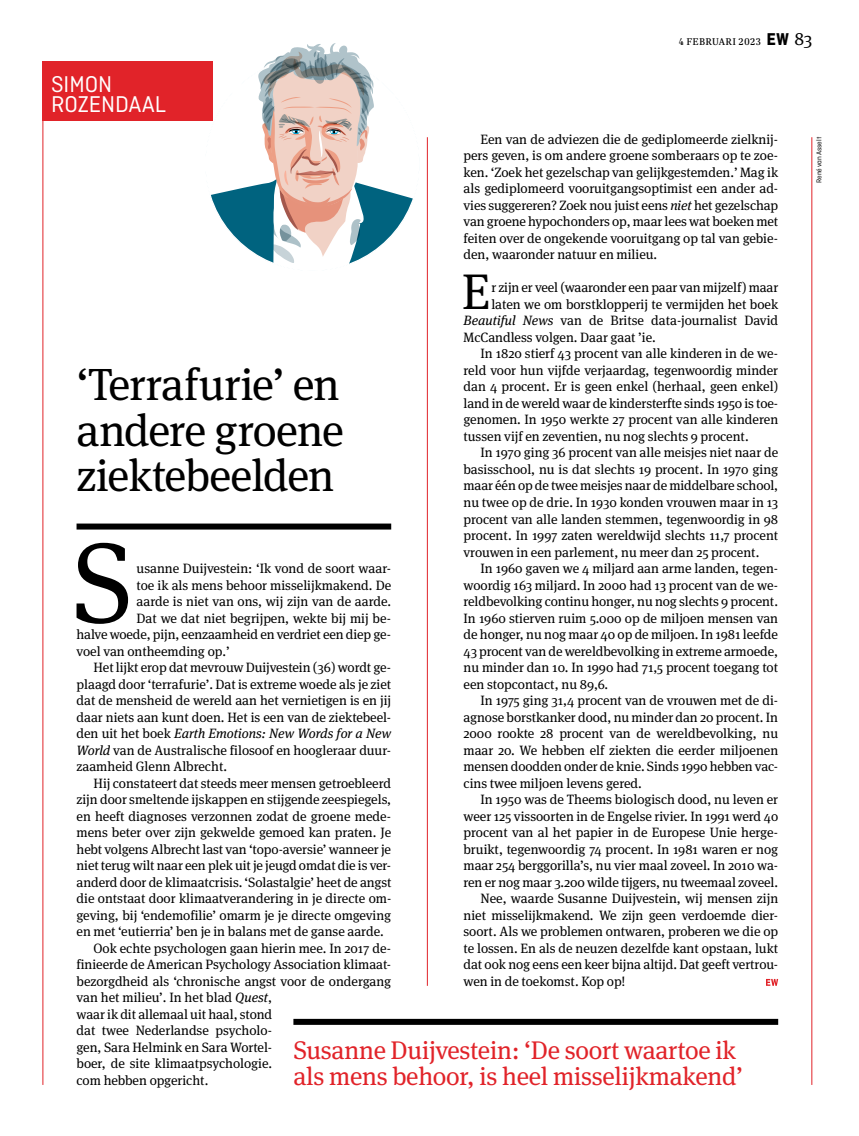
<style>
.page{position:relative;width:859px;height:1136px;background:#fff}
.page>*{position:absolute;margin:0;border:0;box-sizing:border-box;transform-origin:0 0}
.t1{font:113.85px "Meta Serif";color:#000}
.t2{font:49.95px "Meta Serif";color:#000}
.t3{font:45px/45px "Meta Serif";letter-spacing:-.02em;color:#000;text-align:justify}
.t4{font:25.5px/25.5px "Meta Serif";letter-spacing:-.01em;color:#e12329}
.t5{font:24px/20.1px "Ciutadella";color:#fff}
.t6{font:13.5px/16.5px "Meta Serif";color:#000;text-align:justify}
.t7{font:italic 13.5px "Meta Serif";color:#000}
.t8{font:10.5px "Trola";letter-spacing:.03em;color:#000}
.t9{font:7.5px "Ciutadella";letter-spacing:-.01em;color:#000}
.s1{font-family:"Ciutadella";font-weight:700;font-size:18px}
.s2{font-family:"Meta Serif";font-size:18px}
.s3{font-style:italic}
.s4{font-style:normal}
</style>
<div class="page">
<div style="left:77px;top:523px;width:314px;height:6px;background:#000"></div>
<div style="left:293px;top:1018px;width:485px;height:6px;background:#000"></div>
<svg style="left:766px;top:978px;width:12px;height:7px"></svg>
<hr style="left:43px;top:61px;width:1px;height:1023px;background:#e12329">
<hr style="left:427px;top:137px;width:1px;height:848px;background:#e12329">
<hr style="left:811px;top:137px;width:1px;height:947px;background:#e12329">
<svg style="left:211px;top:43px;width:202px;height:221px"></svg>
<div style="left:43px;top:61px;width:170px;height:60px;background:#e12329"></div>
<h3 class="t5" style="left:51px;top:74px;width:116px">SIMON<br>ROZENDAAL</h3>
<p class="t8" style="left:679px;top:35px;width:135px">4 FEBRUARI 2023 <span class="s1">EW</span> <span class="s2">83</span></p>
<p class="t6" style="left:463px;top:131px;width:316px;text-indent:17px">Een van de adviezen die de gediplomeerde zielknij&shy;pers geven, is om andere groene somberaars op te zoe&shy;ken. ‘Zoek het gezelschap van gelijkgestemden.’ Mag ik als gediplomeerd vooruitgangsoptimist een ander ad&shy;vies suggereren? Zoek nou juist eens <span class="s3">niet</span> het gezelschap van groene hypochonders op, maar lees wat boeken met feiten over de ongekende vooruitgang op tal van gebie&shy;den, waaronder natuur en milieu.</p>
<h2 class="t2" style="left:462px;top:263px;width:30px">E</h2>
<p class="t6" style="left:491px;top:280px;width:288px">r zijn er veel (waaronder een paar van mijzelf) maar</p>
<p class="t6" style="left:491px;top:296px;width:288px">laten we om borstklopperij te vermijden het boek</p>
<p class="t6" style="left:463px;top:313px;width:316px"><span class="s3">Beautiful News</span> van de Britse data-journalist David</p>
<p class="t6" style="left:463px;top:329px;width:194px">McCandless volgen. Daar gaat ’ie.</p>
<p class="t6" style="left:480px;top:346px;width:299px">In 1820 stierf 43 procent van alle kinderen in de we-</p>
<p class="t6" style="left:463px;top:362px;width:316px">reld voor hun vijfde verjaardag, tegenwoordig minder</p>
<p class="t6" style="left:463px;top:379px;width:316px">dan 4 procent. Er is geen enkel (herhaal, geen enkel)</p>
<p class="t6" style="left:463px;top:395px;width:316px">land in de wereld waar de kindersterfte sinds 1950 is toe-</p>
<p class="t6" style="left:463px;top:412px;width:316px">genomen. In 1950 werkte 27 procent van alle kinderen</p>
<p class="t6" style="left:463px;top:428px;width:287px">tussen vijf en zeventien, nu nog slechts 9 procent.</p>
<p class="t6" style="left:480px;top:445px;width:299px">In 1970 ging 36 procent van alle meisjes niet naar de</p>
<p class="t6" style="left:463px;top:461px;width:316px">basisschool, nu is dat slechts 19 procent. In 1970 ging</p>
<p class="t6" style="left:463px;top:478px;width:316px">maar één op de twee meisjes naar de middelbare school,</p>
<p class="t6" style="left:463px;top:494px;width:316px">nu twee op de drie. In 1930 konden vrouwen maar in 13</p>
<p class="t6" style="left:463px;top:511px;width:316px">procent van alle landen stemmen, tegenwoordig in 98</p>
<p class="t6" style="left:463px;top:527px;width:316px">procent. In 1997 zaten wereldwijd slechts 11,7 procent</p>
<p class="t6" style="left:463px;top:544px;width:297px">vrouwen in een parlement, nu meer dan 25 procent.</p>
<p class="t6" style="left:480px;top:560px;width:299px">In 1960 gaven we 4 miljard aan arme landen, tegen-</p>
<p class="t6" style="left:463px;top:577px;width:316px">woordig 163 miljard. In 2000 had 13 procent van de we-</p>
<p class="t6" style="left:463px;top:593px;width:316px">reldbevolking continu honger, nu nog slechts 9 procent.</p>
<p class="t6" style="left:463px;top:610px;width:316px">In 1960 stierven ruim 5.000 op de miljoen mensen van</p>
<p class="t6" style="left:463px;top:626px;width:316px">de honger, nu nog maar 40 op de miljoen. In 1981 leefde</p>
<p class="t6" style="left:463px;top:643px;width:316px">43 procent van de wereldbevolking in extreme armoede,</p>
<p class="t6" style="left:463px;top:659px;width:316px">nu minder dan 10. In 1990 had 71,5 procent toegang tot</p>
<p class="t6" style="left:463px;top:676px;width:146px">een stopcontact, nu 89,6.</p>
<p class="t6" style="left:480px;top:692px;width:299px">In 1975 ging 31,4 procent van de vrouwen met de di-</p>
<p class="t6" style="left:463px;top:709px;width:316px">agnose borstkanker dood, nu minder dan 20 procent. In</p>
<p class="t6" style="left:463px;top:725px;width:316px">2000 rookte 28 procent van de wereldbevolking, nu</p>
<p class="t6" style="left:463px;top:742px;width:316px">maar 20. We hebben elf ziekten die eerder miljoenen</p>
<p class="t6" style="left:463px;top:758px;width:316px">mensen doodden onder de knie. Sinds 1990 hebben vac-</p>
<p class="t6" style="left:463px;top:775px;width:180px">cins twee miljoen levens gered.</p>
<p class="t6" style="left:480px;top:791px;width:299px">In 1950 was de Theems biologisch dood, nu leven er</p>
<p class="t6" style="left:463px;top:808px;width:316px">weer 125 vissoorten in de Engelse rivier. In 1991 werd 4o</p>
<p class="t6" style="left:463px;top:824px;width:316px">procent van al het papier in de Europese Unie herge-</p>
<p class="t6" style="left:463px;top:841px;width:316px">bruikt, tegenwoordig 74 procent. In 1981 waren er nog</p>
<p class="t6" style="left:463px;top:857px;width:316px">maar 254 berggorilla’s, nu vier maal zoveel. In 2010 wa-</p>
<p class="t6" style="left:463px;top:873px;width:316px">ren er nog maar 3.200 wilde tijgers, nu tweemaal zoveel.</p>
<p class="t6" style="left:480px;top:890px;width:299px">Nee, waarde Susanne Duijvestein, wij mensen zijn</p>
<p class="t6" style="left:463px;top:906px;width:316px">niet misselijkmakend. We zijn geen verdoemde dier-</p>
<p class="t6" style="left:463px;top:923px;width:316px">soort. Als we problemen ontwaren, proberen we die op</p>
<p class="t6" style="left:463px;top:939px;width:316px">te lossen. En als de neuzen dezelfde kant opstaan, lukt</p>
<p class="t6" style="left:463px;top:956px;width:316px">dat ook nog eens een keer bijna altijd. Dat geeft vertrou-</p>
<p class="t6" style="left:463px;top:972px;width:164px">wen in de toekomst. Kop op!</p>
<h3 class="t3" style="left:77px;top:363px;width:269px">‘Terrafurie’ en andere groene ziektebeelden</h3>
<h1 class="t1" style="left:72px;top:517px;width:63px">S</h1>
<p class="t6" style="left:137px;top:560px;width:256px">usanne Duijvestein: ‘Ik vond de soort waar-</p>
<p class="t6" style="left:137px;top:577px;width:256px">toe ik als mens behoor misselijkmakend. De</p>
<p class="t6" style="left:137px;top:593px;width:256px">aarde is niet van ons, wij zijn van de aarde.</p>
<p class="t6" style="left:137px;top:610px;width:256px">Dat we dat niet begrijpen, wekte bij mij be-</p>
<p class="t6" style="left:77px;top:626px;width:316px">halve woede, pijn, eenzaamheid en verdriet een diep ge-</p>
<p class="t6" style="left:77px;top:643px;width:155px">voel van ontheemding op.’</p>
<p class="t6" style="left:94px;top:659px;width:299px">Het lijkt erop dat mevrouw Duijvestein (36) wordt ge-</p>
<p class="t6" style="left:77px;top:676px;width:316px">plaagd door ‘terrafurie’. Dat is extreme woede als je ziet</p>
<p class="t6" style="left:77px;top:692px;width:316px">dat de mensheid de wereld aan het vernietigen is en jij</p>
<p class="t6" style="left:77px;top:709px;width:316px">daar niets aan kunt doen. Het is een van de ziektebeel-</p>
<p class="t7" style="left:77px;top:725px;width:316px"><span class="s4">den uit het boek</span> Earth Emotions: New Words for a New</p>
<p class="t6" style="left:77px;top:742px;width:316px"><span class="s3">World</span> van de Australische filosoof en hoogleraar duur-</p>
<p class="t6" style="left:77px;top:758px;width:152px">zaamheid Glenn Albrecht.</p>
<p class="t6" style="left:94px;top:775px;width:299px">Hij constateert dat steeds meer mensen getroebleerd</p>
<p class="t6" style="left:77px;top:791px;width:316px">zijn door smeltende ijskappen en stijgende zeespiegels,</p>
<p class="t6" style="left:77px;top:808px;width:316px">en heeft diagnoses verzonnen zodat de groene mede-</p>
<p class="t6" style="left:77px;top:824px;width:316px">mens beter over zijn gekwelde gemoed kan praten. Je</p>
<p class="t6" style="left:77px;top:841px;width:316px">hebt volgens Albrecht last van ‘topo-aversie’ wanneer je</p>
<p class="t6" style="left:77px;top:857px;width:316px">niet terug wilt naar een plek uit je jeugd omdat die is ver-</p>
<p class="t6" style="left:77px;top:874px;width:316px">anderd door de klimaatcrisis. ‘Solastalgie’ heet de angst</p>
<p class="t6" style="left:77px;top:890px;width:316px">die ontstaat door klimaatverandering in je directe om-</p>
<p class="t6" style="left:77px;top:907px;width:316px">geving, bij ‘endemofilie’ omarm je je directe omgeving</p>
<p class="t6" style="left:77px;top:923px;width:309px">en met ‘eutierria’ ben je in balans met de ganse aarde.</p>
<p class="t6" style="left:94px;top:940px;width:299px">Ook echte psychologen gaan hierin mee. In 2017 de-</p>
<p class="t6" style="left:77px;top:956px;width:316px">finieerde de American Psychology Association klimaat-</p>
<p class="t6" style="left:77px;top:973px;width:316px">bezorgdheid als ‘chronische angst voor de ondergang</p>
<p class="t6" style="left:77px;top:989px;width:197px">van het milieu’. In het blad <span class="s3">Quest</span>,</p>
<p class="t6" style="left:77px;top:1006px;width:197px">waar ik dit allemaal uit haal, stond</p>
<p class="t6" style="left:77px;top:1022px;width:197px">dat twee Nederlandse psycholo-</p>
<p class="t6" style="left:77px;top:1039px;width:197px">gen, Sara Helmink en Sara Wortel-</p>
<p class="t6" style="left:77px;top:1055px;width:197px">boer, de site klimaatpsychologie.</p>
<p class="t6" style="left:77px;top:1072px;width:134px">com hebben opgericht.</p>
<h3 class="t4" style="left:293px;top:1038px;width:451px">Susanne Duijvestein: ‘De soort waartoe ik als mens behoor, is heel misselijkmakend’</h3>
<p class="t9" style="left:815px;top:183px;width:47px;rotate:-90deg">René van Asselt</p>
</div>
